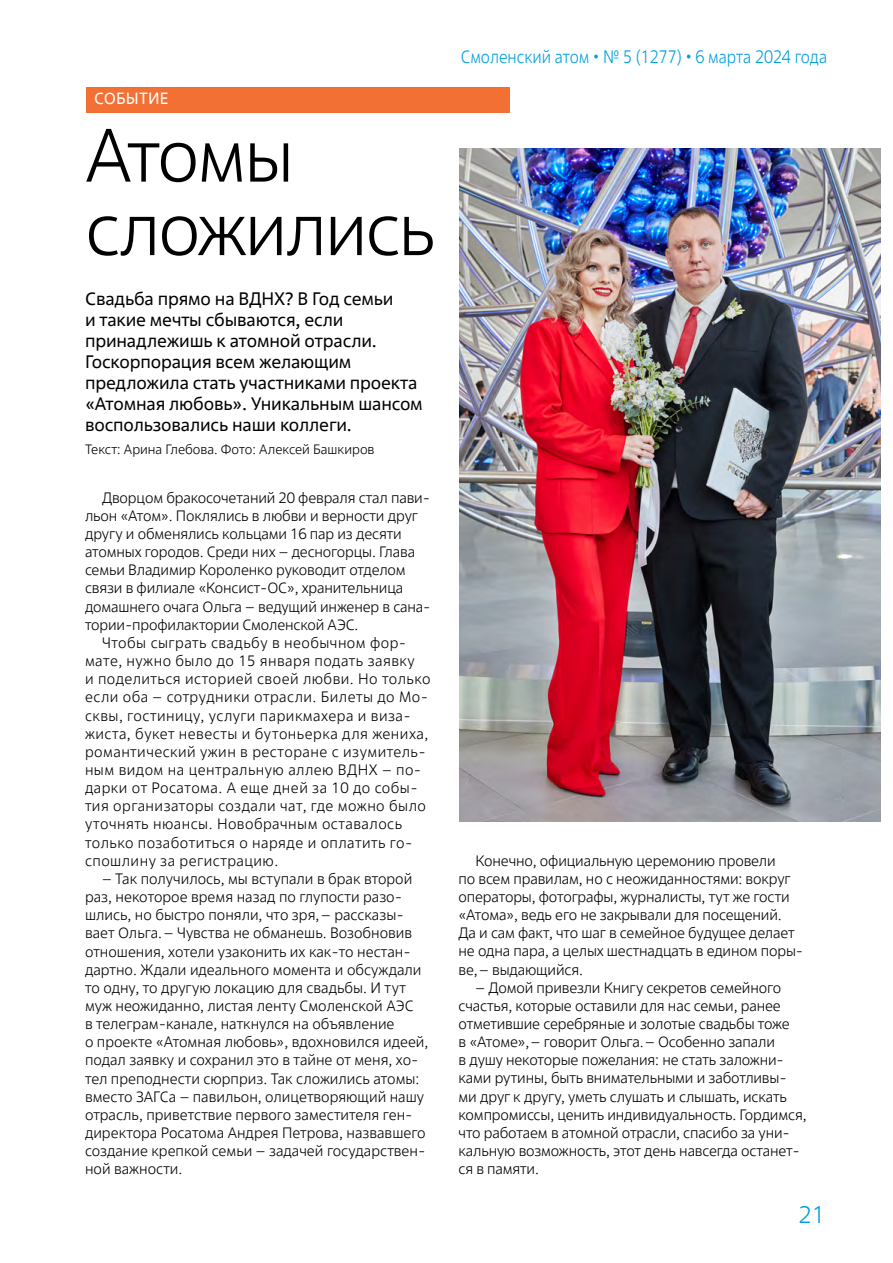
<style>
.page{position:relative;width:893px;height:1263px;background:#fff}
.page>*{position:absolute;margin:0;border:0;box-sizing:border-box;transform-origin:0 0}
.t1{font:300 75px/73.5px "Rosatom";letter-spacing:-.03em;color:#000}
.t2{font:300 24px "Rosatom";color:#009fdf}
.t3{font:18px/21px "Rosatom";letter-spacing:-.01em;color:#000}
.t4{font:300 18px "Rosatom";color:#009fdf;scale:.9 1}
.t5{font:16.2px "Rosatom";letter-spacing:.01em;color:#fff}
.t6{font:300 15px/18.1px "Rosatom";color:#000}
.t7{font:300 15px "Rosatom";letter-spacing:.03em;color:#000}
.t8{font:300 13.5px "Rosatom";color:#000}
</style>
<div class="page">
<div style="left:86px;top:87px;width:423px;height:26px;background:#f37035"></div>
<img style="left:459px;top:148px;width:422px;height:673px">
<p class="t5" style="left:94px;top:89px;width:76px">СОБЫТИЕ</p>
<h1 class="t1" style="left:85px;top:120px;width:352px">Атомы сложились</h1>
<p class="t3" style="left:85px;top:287px;width:339px">Свадьба прямо на ВДНХ? В Год семьи<br>и такие мечты сбываются, если принадлежишь к атомной отрасли.<br>Госкорпорация всем желающим предложила стать участниками проекта «Атомная любовь». Уникальным шансом воспользовались наши коллеги.</p>
<p class="t8" style="left:85px;top:441px;width:291px">Текст: Арина Глебова. Фото: Алексей Башкиров</p>
<p class="t6" style="left:102px;top:489px;width:330px">Дворцом бракосочетаний 20 февраля стал пави-</p>
<p class="t6" style="left:85px;top:507px;width:334px">льон «Атом». Поклялись в любви и верности друг</p>
<p class="t6" style="left:85px;top:525px;width:318px">другу и обменялись кольцами 16 пар из десяти</p>
<p class="t6" style="left:85px;top:543px;width:332px">атомных городов. Среди них – десногорцы. Глава</p>
<p class="t6" style="left:85px;top:561px;width:322px">семьи Владимир Короленко руководит отделом</p>
<p class="t6" style="left:85px;top:579px;width:320px">связи в филиале «Консист-ОС», хранительница</p>
<p class="t6" style="left:85px;top:597px;width:347px">домашнего очага Ольга – ведущий инженер в сана-</p>
<p class="t6" style="left:85px;top:616px;width:275px">тории-профилактории Смоленской АЭС.</p>
<p class="t7" style="left:102px;top:633px;width:306px">Чтобы сыграть свадьбу в необычном фор-</p>
<p class="t7" style="left:85px;top:652px;width:331px">мате, нужно было до 15 января подать заявку</p>
<p class="t7" style="left:85px;top:670px;width:347px">и поделиться историей своей любви. Но только</p>
<p class="t7" style="left:85px;top:688px;width:345px">если оба – сотрудники отрасли. Билеты до Мо-</p>
<p class="t7" style="left:85px;top:706px;width:327px">сквы, гостиницу, услуги парикмахера и виза-</p>
<p class="t7" style="left:85px;top:724px;width:345px">жиста, букет невесты и бутоньерка для жениха,</p>
<p class="t7" style="left:85px;top:742px;width:342px">романтический ужин в ресторане с изумитель-</p>
<p class="t7" style="left:85px;top:760px;width:338px">ным видом на центральную аллею ВДНХ – по-</p>
<p class="t7" style="left:85px;top:779px;width:334px">дарки от Росатома. А еще дней за 10 до собы-</p>
<p class="t7" style="left:85px;top:797px;width:342px">тия организаторы создали чат, где можно было</p>
<p class="t7" style="left:85px;top:815px;width:319px">уточнять нюансы. Новобрачным оставалось</p>
<p class="t7" style="left:85px;top:833px;width:329px">только позаботиться о наряде и оплатить го-</p>
<p class="t7" style="left:85px;top:851px;width:195px">спошлину за регистрацию.</p>
<p class="t6" style="left:85px;top:870px;width:345px;text-indent:17px">– Так получилось, мы вступали в брак второй раз, некоторое время назад по глупости разо&shy;шлись, но быстро поняли, что зря,– рассказы&shy;вает Ольга.– Чувства не обманешь. Возобновив отношения, хотели узаконить их как-то нестан&shy;дартно. Ждали идеального момента и обсуждали то одну, то другую локацию для свадьбы. И тут муж неожиданно, листая ленту Смоленской АЭС<br>в телеграм-канале, наткнулся на объявление<br>о проекте «Атомная любовь», вдохновился идеей, подал заявку и сохранил это в тайне от меня, хо&shy;тел преподнести сюрприз. Так сложились атомы: вместо ЗАГСа – павильон, олицетворяющий нашу отрасль, приветствие первого заместителя ген&shy;директора Росатома Андрея Петрова, назвавшего создание крепкой семьи – задачей государствен&shy;ной важности.</p>
<p class="t4" style="left:461px;top:45px;width:409px">Смоленский атом • № 5 (1277) • 6 марта 2024 года</p>
<p class="t6" style="left:458px;top:851px;width:346px;text-indent:17px">Конечно, официальную церемонию провели<br>по всем правилам, но с неожиданностями: вокруг операторы, фотографы, журналисты, тут же гости «Атома», ведь его не закрывали для посещений.<br>Да и сам факт, что шаг в семейное будущее делает не одна пара, а целых шестнадцать в едином поры&shy;ве,– выдающийся.</p>
<p class="t6" style="left:458px;top:978px;width:349px;text-indent:17px">– Домой привезли Книгу секретов семейного счастья, которые оставили для нас семьи, ранее отметившие серебряные и золотые свадьбы тоже<br>в «Атоме»,– говорит Ольга.– Особенно запали<br>в душу некоторые пожелания: не стать заложни&shy;ками рутины, быть внимательными и заботливы&shy;ми друг к другу, уметь слушать и слышать, искать компромиссы, ценить индивидуальность. Гордимся, что работаем в атомной отрасли, спасибо за уни&shy;кальную возможность, этот день навсегда останет&shy;ся в памяти.</p>
<h2 class="t2" style="left:798px;top:1199px;width:28px">21</h2>
</div>
